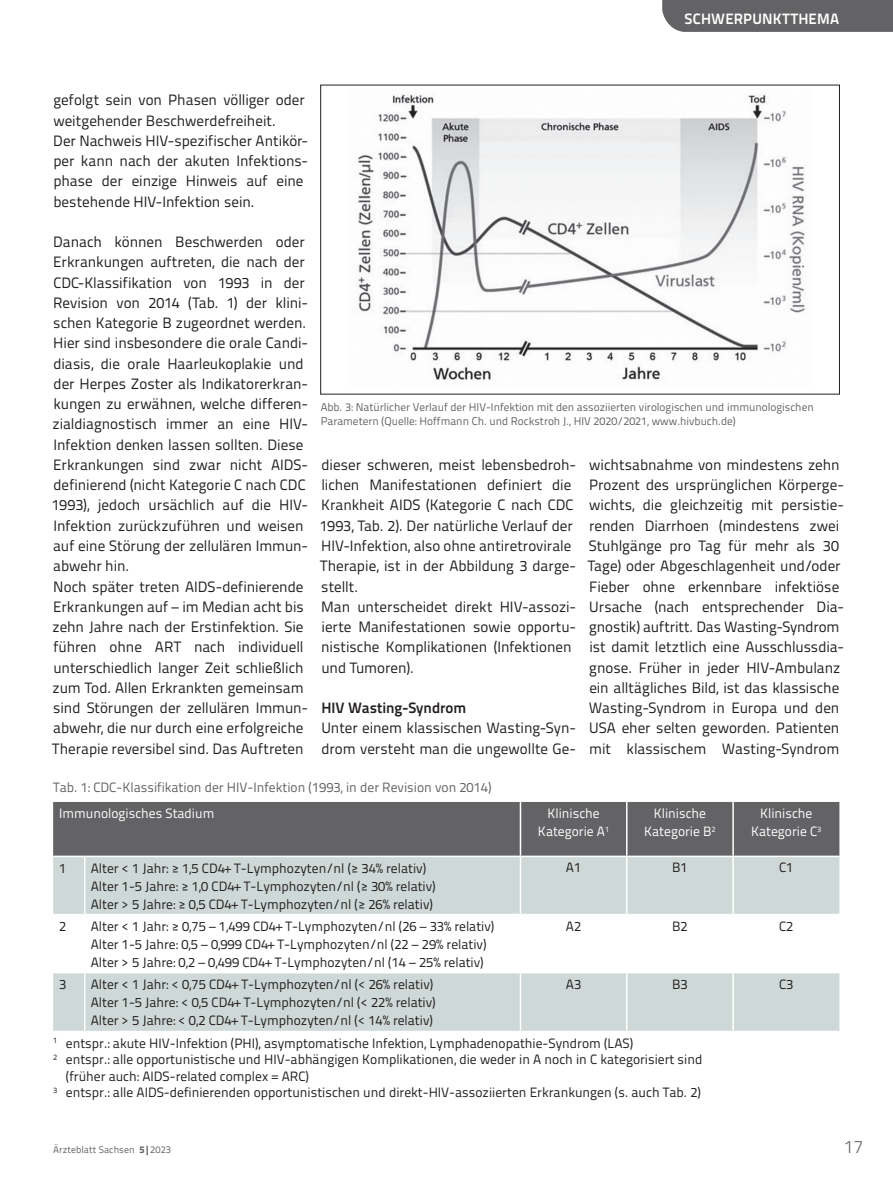
<style>
.page{position:relative;width:893px;height:1191px;background:#fff}
.page>*{position:absolute;margin:0;border:0;box-sizing:border-box;transform-origin:0 0}
.t1{font:300 18px "Titillium Text";color:#636366}
.t2{font:15px/20.2px "Titillium Text";color:#231f20}
.t3{font:700 15px "Titillium Text";color:#231f20}
.t4{font:700 15px "Titillium Text";letter-spacing:.01em;color:#fff}
.t5{font:13.5px/18px "Titillium Text";color:#231f20}
.t6{font:13.5px/18px "Titillium Text";color:#fff;text-align:center}
.t7{font:13.5px "Titillium Text";color:#636366}
.t8{font:11.25px/13.5px "Titillium Text";color:#636366}
.t9{font:9.75px "Titillium Text";letter-spacing:.01em;color:#636366}
.s1{font-weight:800}
</style>
<div class="page">
<div style="left:662px;top:0;width:231px;height:32px;background:#636366"></div>
<div style="left:53px;top:802px;width:786px;height:53px;background:#636366"></div>
<svg style="left:53px;top:857px;width:786px;height:173px;fill:#ced9d7"></svg>
<hr style="left:520px;top:802px;width:1px;height:53px;background:#fff">
<hr style="left:626px;top:802px;width:1px;height:53px;background:#fff">
<hr style="left:732px;top:802px;width:2px;height:53px;background:#fff">
<hr style="left:84px;top:857px;width:1px;height:56px;background:#fff">
<hr style="left:520px;top:857px;width:1px;height:56px;background:#fff">
<hr style="left:626px;top:857px;width:1px;height:56px;background:#fff">
<hr style="left:732px;top:857px;width:2px;height:56px;background:#fff">
<hr style="left:53px;top:913px;width:32px;height:2px;background:#fff">
<hr style="left:85px;top:913px;width:435px;height:2px;background:#fff">
<hr style="left:84px;top:915px;width:1px;height:57px;background:#fff">
<hr style="left:520px;top:913px;width:107px;height:2px;background:#fff">
<hr style="left:520px;top:915px;width:1px;height:57px;background:#fff">
<hr style="left:627px;top:913px;width:106px;height:2px;background:#fff">
<hr style="left:626px;top:915px;width:1px;height:57px;background:#fff">
<hr style="left:733px;top:913px;width:106px;height:2px;background:#fff">
<hr style="left:732px;top:915px;width:2px;height:57px;background:#fff">
<hr style="left:53px;top:972px;width:32px;height:1px;background:#fff">
<hr style="left:85px;top:972px;width:435px;height:1px;background:#fff">
<hr style="left:84px;top:973px;width:1px;height:57px;background:#fff">
<hr style="left:520px;top:972px;width:107px;height:1px;background:#fff">
<hr style="left:520px;top:973px;width:1px;height:57px;background:#fff">
<hr style="left:627px;top:972px;width:106px;height:1px;background:#fff">
<hr style="left:626px;top:973px;width:1px;height:57px;background:#fff">
<hr style="left:733px;top:972px;width:106px;height:1px;background:#fff">
<hr style="left:732px;top:973px;width:2px;height:57px;background:#fff">
<img style="left:356px;top:94px;width:449px;height:286px">
<div style="left:320px;top:85px;width:520px;height:309px;border:1px solid #231f20"></div>
<p class="t4" style="left:685px;top:7px;width:156px">SCHWERPUNKTTHEMA</p>
<p class="t2" style="left:53px;top:89px;width:256px">gefolgt sein von Phasen völliger oder weitgehender Beschwerdefreiheit.<br>Der Nachweis HIV-spezifischer Antikör&shy;per kann nach der akuten Infektions&shy;phase der einzige Hinweis auf eine bestehende HIV-Infektion sein.</p>
<p class="t2" style="left:52px;top:231px;width:258px">Danach können Beschwerden oder Erkrankungen auftreten, die nach der CDC-Klassifikation von 1993 in der Revision von 2014 (Tab. 1) der klini&shy;schen Kategorie B zugeordnet werden.<br>Hier sind insbesondere die orale Candi&shy;diasis, die orale Haarleukoplakie und der Herpes Zoster als Indikatorerkran&shy;kungen zu erwähnen, welche differen&shy;zialdiagnostisch immer an eine HIV-Infektion denken lassen sollten. Diese Erkrankungen sind zwar nicht AIDS&shy;definierend (nicht Kategorie C nach CDC 1993), jedoch ursächlich auf die HIV-Infektion zurückzuführen und weisen auf eine Störung der zellulären Immun&shy;abwehr hin.<br>Noch später treten AIDS-definierende Erkrankungen auf – im Median acht bis zehn Jahre nach der Erstinfektion. Sie führen ohne ART nach individuell unterschiedlich langer Zeit schließlich zum Tod. Allen Erkrankten gemeinsam sind Störungen der zellulären Immun&shy;abwehr, die nur durch eine erfolgreiche Therapie reversibel sind. Das Auftreten</p>
<p class="t8" style="left:321px;top:400px;width:495px">Abb. 3: Natürlicher Verlauf der HIV-Infektion mit den assoziierten virologischen und immunologischen<br>Parametern (Quelle: Hoffmann Ch. und Rockstroh J., HIV 2020/2021, www. hivbuch.de)</p>
<p class="t2" style="left:320px;top:454px;width:258px">dieser schweren, meist lebensbedroh&shy;lichen Manifestationen definiert die Krankheit AIDS (Kategorie C nach CDC 1993, Tab. 2). Der natürliche Verlauf der HIV-Infektion, also ohne antiretrovirale Therapie, ist in der Abbildung 3 darge&shy;stellt.<br>Man unterscheidet direkt HIV-assozi&shy;ierte Manifestationen sowie opportu&shy;nistische Komplikationen (Infektionen und Tumoren).</p>
<p class="t3" style="left:321px;top:696px;width:146px">HIV Wasting-Syndrom</p>
<p class="t2" style="left:321px;top:717px;width:256px">Unter einem klassischen Wasting-Syn&shy;drom versteht man die ungewollte Ge--</p>
<p class="t2" style="left:588px;top:454px;width:258px">wichtsabnahme von mindestens zehn Prozent des ursprünglichen Körperge&shy;wichts, die gleichzeitig mit persistie&shy;renden Diarrhoen (mindestens zwei Stuhlgänge pro Tag für mehr als 30<br>Tage) oder Abgeschlagenheit und/oder Fieber ohne erkennbare infektiöse Ursache (nach entsprechender Dia&shy;gnostik) auftritt. Das Wasting-Syndrom ist damit letztlich eine Ausschlussdia&shy;gnose. Früher in jeder HIV-Ambulanz ein alltägliches Bild, ist das klassische Wasting-Syndrom in Europa und den USA eher selten geworden. Patienten mit klassischem Wasting-Syndrom</p>
<p class="t7" style="left:53px;top:777px;width:440px">Tab. 1: CDC-Klassifikation der HIV-Infektion (1993, in der Revision von 2014)</p>
<p class="t6" style="left:59px;top:803px;width:157px">Immunologisches Stadium</p>
<p class="t6" style="left:538px;top:803px;width:73px">Klinische<br>Kategorie A<sup>1</sup></p>
<p class="t6" style="left:644px;top:803px;width:73px">Klinische<br>Kategorie B<sup>2</sup></p>
<p class="t6" style="left:751px;top:803px;width:72px">Klinische<br>Kategorie C<sup>3</sup></p>
<p class="t5" style="left:59px;top:858px;width:9px">1</p>
<p class="t5" style="left:91px;top:858px;width:347px">Alter &lt; 1 Jahr: ≥ 1,5 CD4+ T-Lymphozyten/nl (≥ 34% relativ)<br>Alter 1-5 Jahre: ≥ 1,0 CD4+ T-Lymphozyten/nl (≥ 30% relativ)<br>Alter &gt; 5 Jahre: ≥ 0,5 CD4+ T-Lymphozyten/nl (≥ 26% relativ)</p>
<p class="t5" style="left:566px;top:858px;width:17px">A1</p>
<p class="t5" style="left:672px;top:858px;width:17px">B1</p>
<p class="t5" style="left:779px;top:858px;width:16px">C1</p>
<p class="t5" style="left:59px;top:916px;width:9px">2</p>
<p class="t5" style="left:91px;top:916px;width:405px">Alter &lt; 1 Jahr: ≥ 0,75 – 1,499 CD4+ T-Lymphozyten/nl (26 – 33% relativ)<br>Alter 1-5 Jahre: 0,5 – 0,999 CD4+ T-Lymphozyten/nl (22 – 29% relativ)<br>Alter &gt; 5 Jahre: 0,2 – 0,499 CD4+ T-Lymphozyten/nl (14 – 25% relativ)</p>
<p class="t5" style="left:566px;top:916px;width:17px">A2</p>
<p class="t5" style="left:672px;top:916px;width:17px">B2</p>
<p class="t5" style="left:779px;top:916px;width:16px">C2</p>
<p class="t5" style="left:59px;top:974px;width:9px">3</p>
<p class="t5" style="left:91px;top:974px;width:347px">Alter &lt; 1 Jahr: &lt; 0,75 CD4+ T-Lymphozyten/nl (&lt; 26% relativ)<br>Alter 1-5 Jahre: &lt; 0,5 CD4+ T-Lymphozyten/nl (&lt; 22% relativ)<br>Alter &gt; 5 Jahre: &lt; 0,2 CD4+ T-Lymphozyten/nl (&lt; 14% relativ)</p>
<p class="t5" style="left:566px;top:974px;width:17px">A3</p>
<p class="t5" style="left:672px;top:974px;width:17px">B3</p>
<p class="t5" style="left:779px;top:974px;width:16px">C3</p>
<p class="t5" style="left:53px;top:1033px;width:582px"><sup>1</sup> entspr. : akute HIV-Infektion (PHI), asymptomatische Infektion, Lymphadenopathie-Syndrom (LAS)</p>
<p class="t5" style="left:53px;top:1049px;width:651px"><sup>2</sup> entspr.: alle opportunistische und HIV-abhängigen Komplikationen, die weder in A noch in C kategorisiert sind</p>
<p class="t5" style="left:66px;top:1066px;width:245px">(früher auch: AIDS-related complex = ARC)</p>
<p class="t5" style="left:53px;top:1082px;width:649px"><sup>3</sup> entspr.: alle AIDS-definierenden opportunistischen und direkt-HIV-assoziierten Erkrankungen (s. auch Tab. 2)</p>
<p class="t9" style="left:53px;top:1142px;width:119px">Ärzteblatt Sachsen <span class="s1">5|</span>2023</p>
<p class="t1" style="left:844px;top:1133px;width:21px">17</p>
</div>
